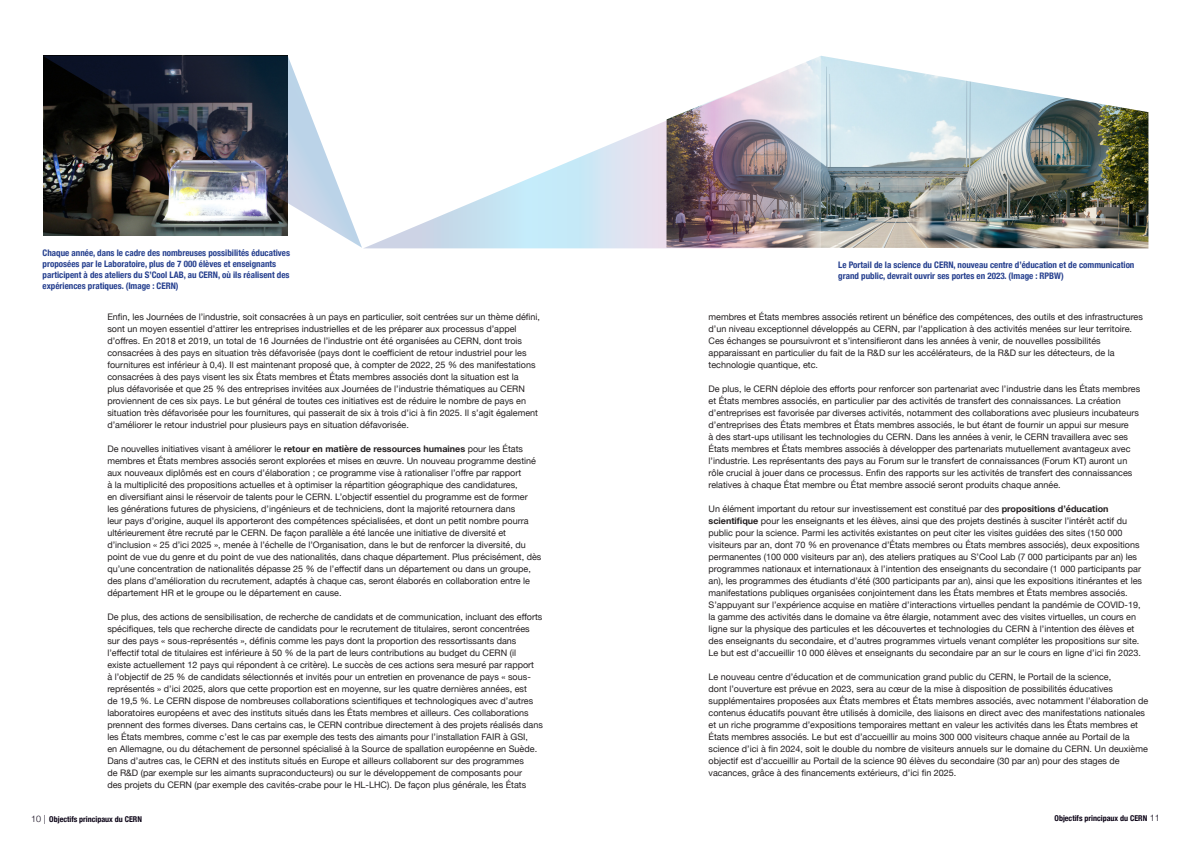
<style>
.page{position:relative;width:1191px;height:842px;background:#fff}
.page>*{position:absolute;margin:0;border:0;box-sizing:border-box;transform-origin:0 0}
.texte{font:9px/12px "Helvetica Neue";color:#231f20}
.Légendes{font:700 condensed 9px/10.8px "Helvetica Neue";color:#253f8e}
.t1{font:700 condensed 8px "Helvetica Neue";color:#0a0215}
.s1{font-weight:700}
.s2{font-weight:300;font-stretch:normal;font-size:9px}
</style>
<div class="page">
<img style="left:821px;top:56px;width:327px;height:192px">
<img style="left:364px;top:56px;width:457px;height:192px">
<img style="left:43px;top:56px;width:319px;height:192px">
<p class="Légendes" style="left:43px;top:247px;width:249px">Chaque année, dans le cadre des nombreuses possibilités éducatives proposées par le Laboratoire, plus de 7 000 élèves et enseignants participent à des ateliers du S’Cool LAB, au CERN, où ils réalisent des expériences pratiques. (Image : CERN)</p>
<p class="texte" style="left:107px;top:311px;width:434px">Enfin, les Journées de l’industrie, soit consacrées à un pays en particulier, soit centrées sur un thème défini, sont un moyen essentiel d’attirer les entreprises industrielles et de les préparer aux processus d’appel d’offres. En 2018 et 2019, un total de 16 Journées de l’industrie ont été organisées au CERN, dont trois consacrées à des pays en situation très défavorisée (pays dont le coefficient de retour industriel pour les fournitures est inférieur à 0,4). Il est maintenant proposé que, à compter de 2022, 25 % des manifestations consacrées à des pays visent les six États membres et États membres associés dont la situation est la<br>plus défavorisée et que 25 % des entreprises invitées aux Journées de l’industrie thématiques au CERN proviennent de ces six pays. Le but général de toutes ces initiatives est de réduire le nombre de pays en situation très défavorisée pour les fournitures, qui passerait de six à trois d’ici à fin 2025. Il s’agit également d’améliorer le retour industriel pour plusieurs pays en situation défavorisée.</p>
<p class="texte" style="left:107px;top:443px;width:435px">De nouvelles initiatives visant à améliorer le <span class="s1">retour en matière de ressources humaines</span> pour les États membres et États membres associés seront explorées et mises en œuvre. Un nouveau programme destiné aux nouveaux diplômés est en cours d’élaboration ; ce programme vise à rationaliser l’offre par rapport<br>à la multiplicité des propositions actuelles et à optimiser la répartition géographique des candidatures,<br>en diversifiant ainsi le réservoir de talents pour le CERN. L’objectif essentiel du programme est de former<br>les générations futures de physiciens, d’ingénieurs et de techniciens, dont la majorité retournera dans<br>leur pays d’origine, auquel ils apporteront des compétences spécialisées, et dont un petit nombre pourra ultérieurement être recruté par le CERN. De façon parallèle a été lancée une initiative de diversité et d’inclusion « 25 d’ici 2025 », menée à l’échelle de l’Organisation, dans le but de renforcer la diversité, du point de vue du genre et du point de vue des nationalités, dans chaque département. Plus précisément, dès qu’une concentration de nationalités dépasse 25 % de l’effectif dans un département ou dans un groupe, des plans d’amélioration du recrutement, adaptés à chaque cas, seront élaborés en collaboration entre le département HR et le groupe ou le département en cause.</p>
<p class="texte" style="left:107px;top:611px;width:437px">De plus, des actions de sensibilisation, de recherche de candidats et de communication, incluant des efforts spécifiques, tels que recherche directe de candidats pour le recrutement de titulaires, seront concentrées sur des pays « sous-représentés », définis comme les pays dont la proportion des ressortissants dans l’effectif total de titulaires est inférieure à 50 % de la part de leurs contributions au budget du CERN (il<br>existe actuellement 12 pays qui répondent à ce critère). Le succès de ces actions sera mesuré par rapport<br>à l’objectif de 25 % de candidats sélectionnés et invités pour un entretien en provenance de pays « sous&shy;représentés » d’ici 2025, alors que cette proportion est en moyenne, sur les quatre dernières années, est<br>de 19,5 %. Le CERN dispose de nombreuses collaborations scientifiques et technologiques avec d’autres laboratoires européens et avec des instituts situés dans les États membres et ailleurs. Ces collaborations prennent des formes diverses. Dans certains cas, le CERN contribue directement à des projets réalisés dans les États membres, comme c’est le cas par exemple des tests des aimants pour l’installation FAIR à GSI,<br>en Allemagne, ou du détachement de personnel spécialisé à la Source de spallation européenne en Suède.<br>Dans d’autres cas, le CERN et des instituts situés en Europe et ailleurs collaborent sur des programmes<br>de R&amp;D (par exemple sur les aimants supraconducteurs) ou sur le développement de composants pour<br>des projets du CERN (par exemple des cavités-crabe pour le HL-LHC). De façon plus générale, les États</p>
<p class="Légendes" style="left:838px;top:259px;width:298px">Le Portail de la science du CERN, nouveau centre d’éducation et de communication grand public, devrait ouvrir ses portes en 2023. (Image : RPBW)</p>
<p class="texte" style="left:708px;top:311px;width:436px">membres et États membres associés retirent un bénéfice des compétences, des outils et des infrastructures d’un niveau exceptionnel développés au CERN, par l’application à des activités menées sur leur territoire.<br>Ces échanges se poursuivront et s’intensifieront dans les années à venir, de nouvelles possibilités apparaissant en particulier du fait de la R&amp;D sur les accélérateurs, de la R&amp;D sur les détecteurs, de la technologie quantique, etc.</p>
<p class="texte" style="left:708px;top:383px;width:433px">De plus, le CERN déploie des efforts pour renforcer son partenariat avec l’industrie dans les États membres et États membres associés, en particulier par des activités de transfert des connaissances. La création d’entreprises est favorisée par diverses activités, notamment des collaborations avec plusieurs incubateurs d’entreprises des États membres et États membres associés, le but étant de fournir un appui sur mesure<br>à des start-ups utilisant les technologies du CERN. Dans les années à venir, le CERN travaillera avec ses États membres et États membres associés à développer des partenariats mutuellement avantageux avec l’industrie. Les représentants des pays au Forum sur le transfert de connaissances (Forum KT) auront un rôle crucial à jouer dans ce processus. Enfin des rapports sur les activités de transfert des connaissances relatives à chaque État membre ou État membre associé seront produits chaque année.</p>
<p class="texte" style="left:708px;top:503px;width:435px">Un élément important du retour sur investissement est constitué par des <span class="s1">propositions d’éducation scientifique</span> pour les enseignants et les élèves, ainsi que des projets destinés à susciter l’intérêt actif du public pour la science. Parmi les activités existantes on peut citer les visites guidées des sites (150 000 visiteurs par an, dont 70 % en provenance d’États membres ou États membres associés), deux expositions permanentes (100 000 visiteurs par an), des ateliers pratiques au S’Cool Lab (7 000 participants par an) les programmes nationaux et internationaux à l’intention des enseignants du secondaire (1 000 participants par an), les programmes des étudiants d’été (300 participants par an), ainsi que les expositions itinérantes et les manifestations publiques organisées conjointement dans les États membres et États membres associés.</p>
<p class="texte" style="left:708px;top:599px;width:434px">S’appuyant sur l’expérience acquise en matière d’interactions virtuelles pendant la pandémie de COVID-19, la gamme des activités dans le domaine va être élargie, notamment avec des visites virtuelles, un cours en ligne sur la physique des particules et les découvertes et technologies du CERN à l’intention des élèves et des enseignants du secondaire, et d’autres programmes virtuels venant compléter les propositions sur site.<br>Le but est d’accueillir 10 000 élèves et enseignants du secondaire par an sur le cours en ligne d’ici fin 2023.</p>
<p class="texte" style="left:708px;top:671px;width:441px">Le nouveau centre d’éducation et de communication grand public du CERN, le Portail de la science,<br>dont l’ouverture est prévue en 2023, sera au cœur de la mise à disposition de possibilités éducatives supplémentaires proposées aux États membres et États membres associés, avec notamment l’élaboration de contenus éducatifs pouvant être utilisés à domicile, des liaisons en direct avec des manifestations nationales et un riche programme d’expositions temporaires mettant en valeur les activités dans les États membres et États membres associés. Le but est d’accueillir au moins 300 000 visiteurs chaque année au Portail de la science d’ici à fin 2024, soit le double du nombre de visiteurs annuels sur le domaine du CERN. Un deuxième objectif est d’accueillir au Portail de la science 90 élèves du secondaire (30 par an) pour des stages de vacances, grâce à des financements extérieurs, d’ici fin 2025.</p>
<p class="t1" style="left:31px;top:812px;width:112px"><span class="s2">10 |</span> Objectifs principaux du CERN</p>
<p class="t1" style="left:1054px;top:812px;width:107px">Objectifs principaux du CERN <span class="s2">11</span></p>
</div>
